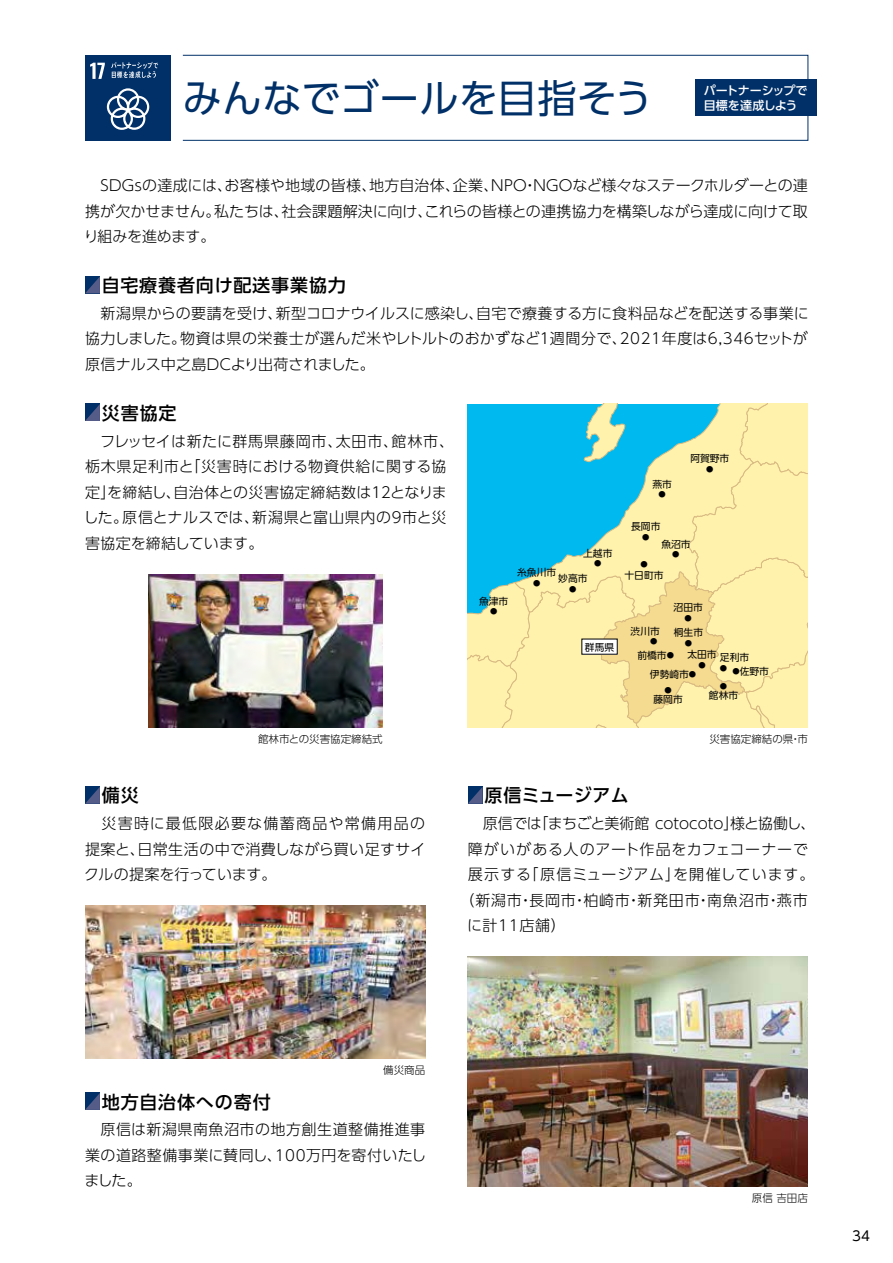
<style>
.page{position:relative;width:893px;height:1263px;background:#fff}
.page>*{position:absolute;margin:0;border:0;box-sizing:border-box;transform-origin:0 0}
.t1{font:39px "UD Shin Go Pro";letter-spacing:.02em;color:#003067}
.t2{font:500 18px "UD Shin Go Pro";letter-spacing:.05em;color:#000}
.t3{font:500 18px "UD Shin Go Pro";letter-spacing:.015em;color:#000}
.t4{font:300 15px/25.5px "UD Shin Go Pro";letter-spacing:.02em;color:#000;text-align:justify}
.t5{font:300 15px "UD Shin Go Pro";color:#000}
.t6{font:300 15px "UD Shin Go Pro";letter-spacing:.055em;color:#000}
.t7{font:300 15px "UD Shin Go Pro";letter-spacing:.06em;color:#000}
.t8{font:300 15px "UD Shin Go Pro";letter-spacing:.05em;color:#000}
.t9{font:13.5px "UD Shin Go Pro";color:#000}
.t10{font:500 12px/15px "UD Shin Go Pro";letter-spacing:-.005em;color:#fff}
.t11{font:300 10.5px "UD Shin Go Pro";color:#000}
.t12{font:9.75px "UD Shin Go Pro";color:#000}
.t13{font:7.35px "UD Shin Go Pro";color:#000}
.s1{font-size:7.35px}
</style>
<div class="page">
<svg style="left:468px;top:404px;width:340px;height:323px;background:#b9dfba"></svg>
<svg style="left:85px;top:276px;width:15px;height:17px"></svg>
<svg style="left:85px;top:404px;width:15px;height:17px"></svg>
<div style="left:182px;top:55px;width:626px;height:86px;border:1px solid #003067"></div>
<svg style="left:85px;top:787px;width:15px;height:17px"></svg>
<svg style="left:468px;top:787px;width:15px;height:17px"></svg>
<svg style="left:85px;top:1093px;width:15px;height:17px"></svg>
<img style="left:149px;top:574px;width:234px;height:153px">
<img style="left:85px;top:906px;width:340px;height:153px">
<img style="left:468px;top:957px;width:340px;height:229px">
<div style="left:85px;top:55px;width:85px;height:85px;background:#003067"></div>
<svg style="left:90px;top:63px;width:15px;height:16px"></svg>
<svg style="left:107px;top:88px;width:42px;height:42px"></svg>
<svg style="left:111px;top:62px;width:47px;height:16px"></svg>
<div style="left:695px;top:80px;width:121px;height:36px;background:#003067"></div>
<div style="left:582px;top:639px;width:35px;height:15px;background:#fff"></div>
<h1 class="t1" style="left:183px;top:66px;width:471px">みんなでゴールを目指そう</h1>
<p class="t10" style="left:704px;top:83px;width:105px">パートナーシップで目標を達成しよう</p>
<p class="t4" style="left:84px;top:172px;width:726px">　ＳＤＧｓの達成には、お客様や地域の皆様、地方自治体、企業、ＮＰＯ・ＮＧＯなど様々なステークホルダーとの連携が欠かせません。私たちは、社会課題解決に向け、これらの皆様との連携協力を構築しながら達成に向けて取り組みを進めます。</p>
<p class="t2" style="left:102px;top:271px;width:246px">自宅療養者向け配送事業協力</p>
<p class="t4" style="left:85px;top:300px;width:725px">　新潟県からの要請を受け、新型コロナウイルスに感染し、自宅で療養する方に食料品などを配送する事業に協力しました。物資は県の栄養士が選んだ米やレトルトのおかずなど１週間分で、2021年度は6,346セットが原信ナルス中之島ＤＣより出荷されました。</p>
<p class="t2" style="left:102px;top:398px;width:76px">災害協定</p>
<p class="t4" style="left:83px;top:427px;width:372px;text-align:left">　フレッセイは新たに群馬県藤岡市、太田市、館林市、栃木県足利市と「災害時における物資供給に関する協定」を締結し、自治体との災害協定締結数は１２となりました。原信とナルスでは、新潟県と富山県内の９市と災害協定を締結しています。</p>
<p class="t11" style="left:258px;top:730px;width:126px">館林市との災害協定締結式</p>
<p class="t12" style="left:479px;top:593px;width:31px">魚津市</p>
<p class="t13" style="left:490px;top:606px;width:9px">●</p>
<p class="t12" style="left:583px;top:545px;width:31px">上越市</p>
<p class="t13" style="left:594px;top:558px;width:9px">●</p>
<p class="t12" style="left:558px;top:570px;width:31px">妙高市</p>
<p class="t13" style="left:569px;top:583px;width:9px">●</p>
<p class="t12" style="left:517px;top:564px;width:40px">糸魚川市</p>
<p class="t13" style="left:533px;top:577px;width:9px">●</p>
<p class="t12" style="left:585px;top:639px;width:31px">群馬県</p>
<p class="t12" style="left:652px;top:476px;width:21px">燕市</p>
<p class="t13" style="left:658px;top:489px;width:9px">●</p>
<p class="t12" style="left:690px;top:450px;width:40px">阿賀野市</p>
<p class="t13" style="left:706px;top:463px;width:9px">●</p>
<p class="t12" style="left:631px;top:518px;width:31px">長岡市</p>
<p class="t13" style="left:642px;top:531px;width:9px">●</p>
<p class="t12" style="left:661px;top:536px;width:31px">魚沼市</p>
<p class="t13" style="left:672px;top:549px;width:9px">●</p>
<p class="t13" style="left:640px;top:559px;width:9px">●</p>
<p class="t12" style="left:624px;top:568px;width:40px">十日町市</p>
<p class="t12" style="left:674px;top:599px;width:31px">沼田市</p>
<p class="t13" style="left:685px;top:612px;width:9px">●</p>
<p class="t12" style="left:674px;top:625px;width:31px">桐生市</p>
<p class="t13" style="left:685px;top:637px;width:9px">●</p>
<p class="t12" style="left:650px;top:666px;width:48px">伊勢崎市<span class="s1">●</span></p>
<p class="t12" style="left:631px;top:623px;width:31px">渋川市</p>
<p class="t13" style="left:650px;top:636px;width:9px">●</p>
<p class="t12" style="left:687px;top:647px;width:31px">太田市</p>
<p class="t13" style="left:698px;top:659px;width:9px">●</p>
<p class="t12" style="left:637px;top:647px;width:38px">前橋市<span class="s1">●</span></p>
<p class="t12" style="left:720px;top:649px;width:31px">足利市</p>
<p class="t13" style="left:720px;top:662px;width:9px">●</p>
<p class="t12" style="left:732px;top:664px;width:38px"><span class="s1">●</span>佐野市</p>
<p class="t13" style="left:664px;top:684px;width:9px">●</p>
<p class="t12" style="left:653px;top:691px;width:31px">藤岡市</p>
<p class="t13" style="left:720px;top:681px;width:9px">●</p>
<p class="t12" style="left:709px;top:688px;width:31px">館林市</p>
<p class="t11" style="left:709px;top:730px;width:100px">災害協定締結の県・市</p>
<p class="t2" style="left:102px;top:781px;width:38px">備災</p>
<p class="t3" style="left:485px;top:781px;width:146px">原信ミュージアム</p>
<p class="t4" style="left:84px;top:810px;width:343px">　災害時に最低限必要な備蓄商品や常備用品の提案と、日常生活の中で消費しながら買い足すサイクルの提案を行っています。</p>
<p class="t5" style="left:468px;top:811px;width:349px">　原信では「まちごと美術館 cotocoto」様と協働し、</p>
<p class="t8" style="left:468px;top:837px;width:342px">障がいがある人のアート作品をカフェコーナーで</p>
<p class="t7" style="left:468px;top:862px;width:348px">展示する「原信ミュージアム」を開催しています。</p>
<p class="t6" style="left:460px;top:888px;width:350px">（新潟市・長岡市・柏崎市・新発田市・南魚沼市・燕市</p>
<p class="t4" style="left:467px;top:912px;width:100px">に計11店舗）</p>
<p class="t2" style="left:102px;top:1087px;width:170px">地方自治体への寄付</p>
<p class="t11" style="left:383px;top:1062px;width:44px">備災商品</p>
<p class="t4" style="left:84px;top:1116px;width:343px">　原信は新潟県南魚沼市の地方創生道整備推進事業の道路整備事業に賛同し、100万円を寄付いたしました。</p>
<p class="t11" style="left:752px;top:1189px;width:57px">原信 吉田店</p>
<p class="t9" style="left:852px;top:1225px;width:19px">34</p>
</div>
